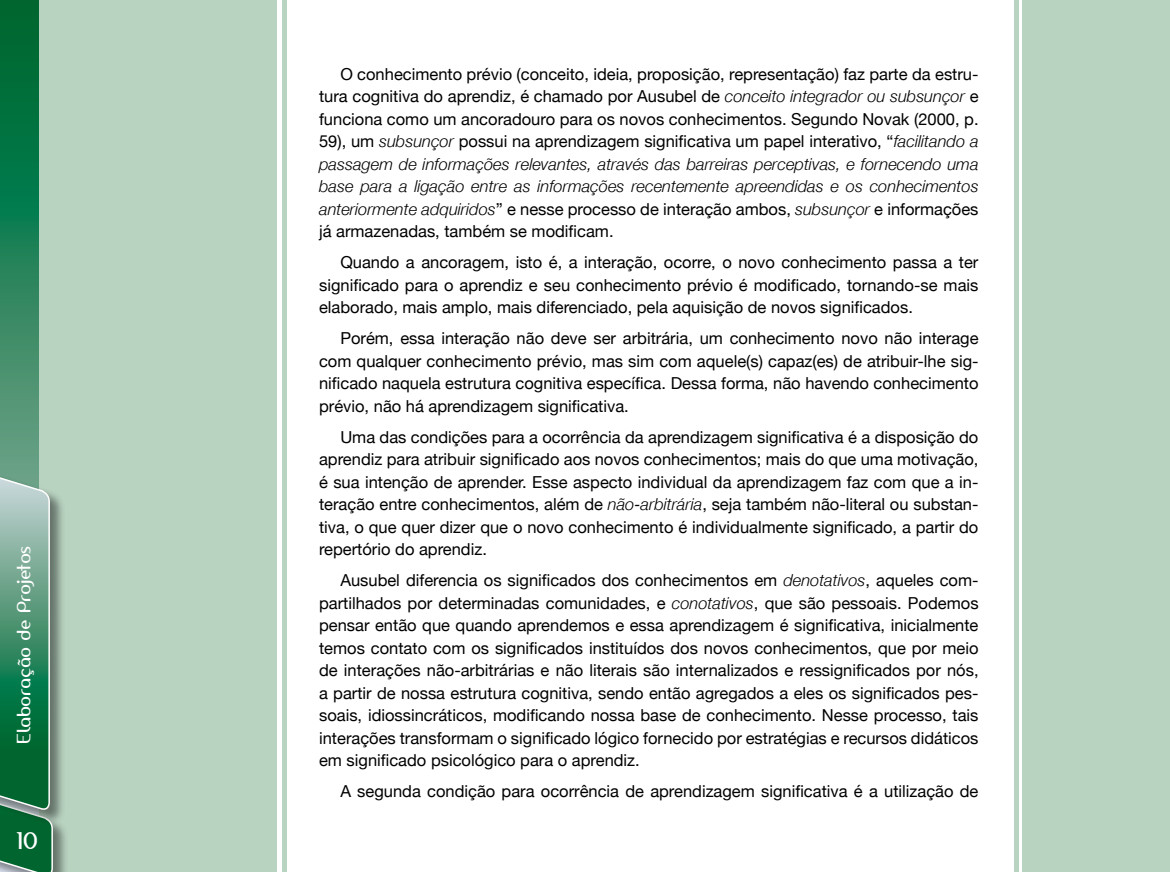
<style>
.page{position:relative;width:1170px;height:872px;background:#fff}
.page>*{position:absolute;margin:0;border:0;box-sizing:border-box;transform-origin:0 0}
.t1{font:22.5px "Amerika Sans";color:#fff}
.t2{font:18px "Amerika Sans";color:#fff}
.t3{font:16.5px/22.5px "Helvetica Neue";color:#000;text-align:justify}
.s1{font-style:italic}
</style>
<div class="page">
<div style="left:1022px;top:0;width:147px;height:872px;background:#b9d3c1"></div>
<div style="left:1013px;top:0;width:5px;height:872px;background:#b9d3c1"></div>
<div style="left:0;top:0;width:276px;height:872px;background:#b9d3c1"></div>
<svg style="left:0;top:0;width:38px;height:472px;background:#228055"></svg>
<div style="left:0;top:799px;width:68px;height:73px;background:#000;opacity:.45"></div>
<div style="left:0;top:472px;width:65px;height:353px;background:#000;opacity:.45"></div>
<svg style="left:0;top:472px;width:54px;height:400px;background:#488e6c"></svg>
<div style="left:282px;top:0;width:5px;height:872px;background:#b9d3c1"></div>
<hr style="left:1169px;top:0;width:1px;height:872px;background:#b9d3c1">
<p class="t2" style="left:12px;top:743px;width:199px;rotate:-90deg">Elaboração de Projetos</p>
<h1 class="t1" style="left:16px;top:826px;width:23px">10</h1>
<p class="t3" style="left:319px;top:62px;width:661px;text-indent:21px">O conhecimento prévio (conceito, ideia, proposição, representação) faz parte da estru&shy;tura cognitiva do aprendiz, é chamado por Ausubel de <span class="s1">conceito integrador ou subsunçor</span> e funciona como um ancoradouro para os novos conhecimentos. Segundo Novak (2000, p.<br>59), um <span class="s1">subsunçor</span> possui na aprendizagem significativa um papel interativo, “<span class="s1">facilitando a passagem de informações relevantes, através das barreiras perceptivas, e fornecendo uma base para a ligação entre as informações recentemente apreendidas e os conhecimentos anteriormente adquiridos</span>” e nesse processo de interação ambos, <span class="s1">subsunçor</span> e informações já armazenadas, também se modificam.</p>
<p class="t3" style="left:319px;top:251px;width:661px;text-indent:21px">Quando a ancoragem, isto é, a interação, ocorre, o novo conhecimento passa a ter significado para o aprendiz e seu conhecimento prévio é modificado, tornando-se mais elaborado, mais amplo, mais diferenciado, pela aquisição de novos significados.</p>
<p class="t3" style="left:319px;top:327px;width:661px;text-indent:21px">Porém, essa interação não deve ser arbitrária, um conhecimento novo não interage com qualquer conhecimento prévio, mas sim com aquele(s) capaz(es) de atribuir-lhe sig&shy;nificado naquela estrutura cognitiva específica. Dessa forma, não havendo conhecimento prévio, não há aprendizagem significativa.</p>
<p class="t3" style="left:319px;top:425px;width:661px;text-indent:21px">Uma das condições para a ocorrência da aprendizagem significativa é a disposição do aprendiz para atribuir significado aos novos conhecimentos; mais do que uma motivação, é sua intenção de aprender. Esse aspecto individual da aprendizagem faz com que a in&shy;teração entre conhecimentos, além de <span class="s1">não-arbitrária</span>, seja também não-literal ou substan&shy;tiva, o que quer dizer que o novo conhecimento é individualmente significado, a partir do repertório do aprendiz.</p>
<p class="t3" style="left:319px;top:569px;width:661px;text-indent:21px">Ausubel diferencia os significados dos conhecimentos em <span class="s1">denotativos</span>, aqueles com&shy;partilhados por determinadas comunidades, e <span class="s1">conotativos</span>, que são pessoais. Podemos pensar então que quando aprendemos e essa aprendizagem é significativa, inicialmente temos contato com os significados instituídos dos novos conhecimentos, que por meio de interações não-arbitrárias e não literais são internalizados e ressignificados por nós, a partir de nossa estrutura cognitiva, sendo então agregados a eles os significados pes&shy;soais, idiossincráticos, modificando nossa base de conhecimento. Nesse processo, tais interações transformam o significado lógico fornecido por estratégias e recursos didáticos em significado psicológico para o aprendiz.</p>
<p class="t3" style="left:340px;top:780px;width:639px">A segunda condição para ocorrência de aprendizagem significativa é a utilização de</p>
</div>
